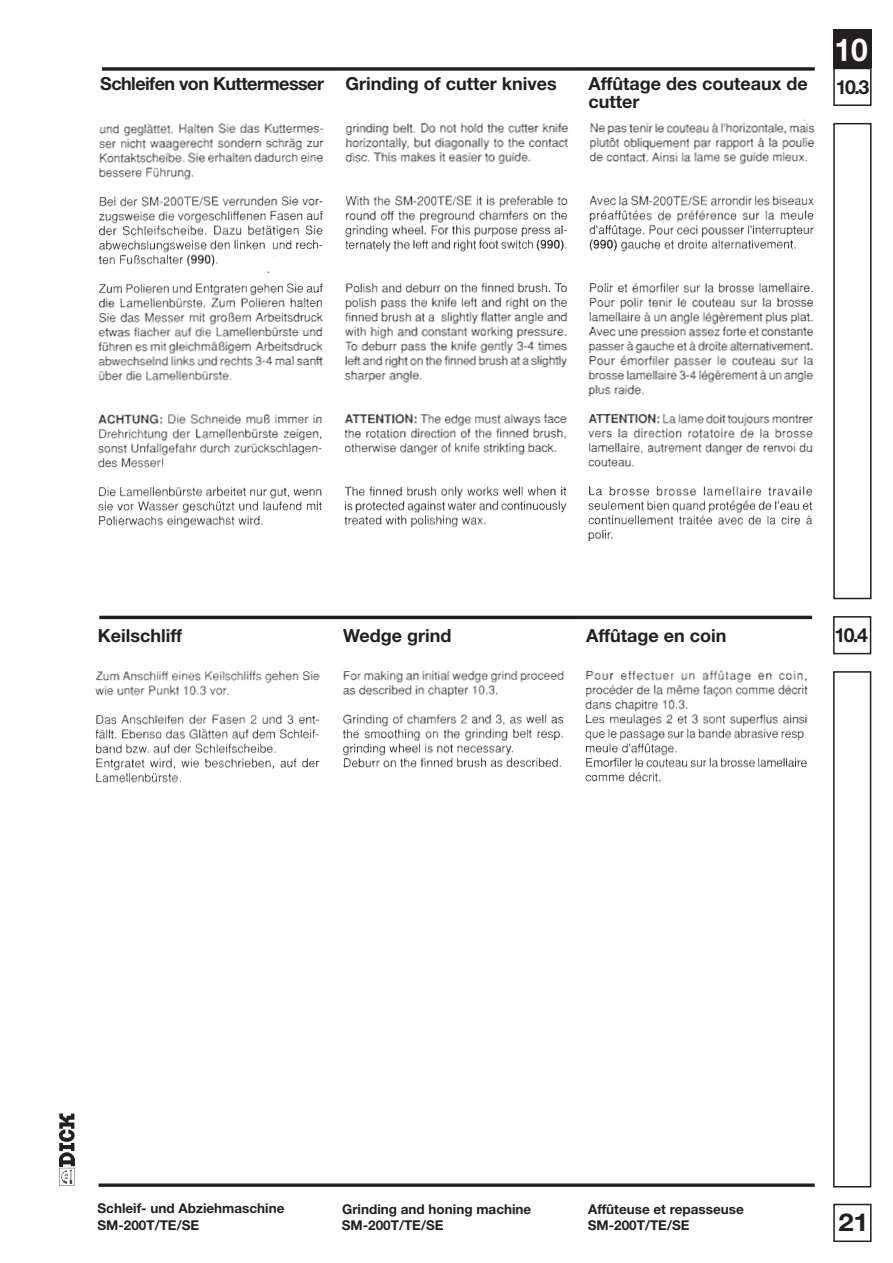
<style>
.page{position:relative;width:893px;height:1263px;background:#fff}
.page>*{position:absolute;margin:0;border:0;box-sizing:border-box;transform-origin:0 0}
.t1{font:700 31.65px "Helvetica Neue LT Std";color:#fff;scale:.95 1}
.t2{font:700 24.75px "Helvetica Neue LT Std";color:#231f20;scale:1.11 1}
.t3{font:700 19.5px "Helvetica Neue LT Std";color:#231f20}
.t4{font:700 18px/18px "Helvetica Neue LT Std";color:#231f20}
.t5{font:700 18px "Helvetica Neue LT Std";letter-spacing:-.03em;color:#231f20}
.t6{font:700 13.5px/16.2px "Helvetica Neue LT Std";color:#231f20}
</style>
<div class="page">
<svg style="left:99px;top:1183px;width:716px;height:4px;background:#433f40"></svg>
<div style="left:833px;top:1204px;width:38px;height:38px;border:2px solid #231f20"></div>
<div style="left:833px;top:30px;width:38px;height:38px;background:#231f20"></div>
<div style="left:833px;top:68px;width:38px;height:38px;border:2px solid #231f20"></div>
<div style="left:833px;top:123px;width:38px;height:476px;border:1px solid #231f20"></div>
<div style="left:833px;top:616px;width:38px;height:38px;border:2px solid #231f20"></div>
<div style="left:833px;top:671px;width:38px;height:516px;border:2px solid #231f20"></div>
<svg style="left:102px;top:67px;width:713px;height:4px;background:#423f40"></svg>
<svg style="left:59px;top:1113px;width:16px;height:73px"></svg>
<img style="left:95px;top:119px;width:720px;height:664px">
<svg style="left:95px;top:576px;width:720px;height:88px"></svg>
<hr style="left:99px;top:616px;width:713px;height:3px;background:#231f20">
<h1 class="t1" style="left:834px;top:30px;width:37px">10</h1>
<h3 class="t5" style="left:100px;top:72px;width:458px">Schleifen von Kuttermesser Grinding of cutter knives</h3>
<h3 class="t4" style="left:588px;top:74px;width:221px">Affûtage des couteaux de cutter</h3>
<h3 class="t3" style="left:836px;top:75px;width:35px">10.3</h3>
<h3 class="t4" style="left:98px;top:626px;width:86px">Keilschliff</h3>
<h3 class="t4" style="left:343px;top:626px;width:110px">Wedge grind</h3>
<h3 class="t4" style="left:586px;top:626px;width:142px">Affûtage en coin</h3>
<h3 class="t3" style="left:834px;top:623px;width:35px">10.4</h3>
<p class="t6" style="left:97px;top:1200px;width:189px">Schleif- und Abziehmaschine<br>SM-200T/TE/SE</p>
<p class="t6" style="left:342px;top:1200px;width:191px">Grinding and honing machine<br>SM-200T/TE/SE</p>
<p class="t6" style="left:588px;top:1200px;width:158px">Affûteuse et repasseuse<br>SM-200T/TE/SE</p>
<h2 class="t2" style="left:838px;top:1207px;width:29px">21</h2>
</div>
